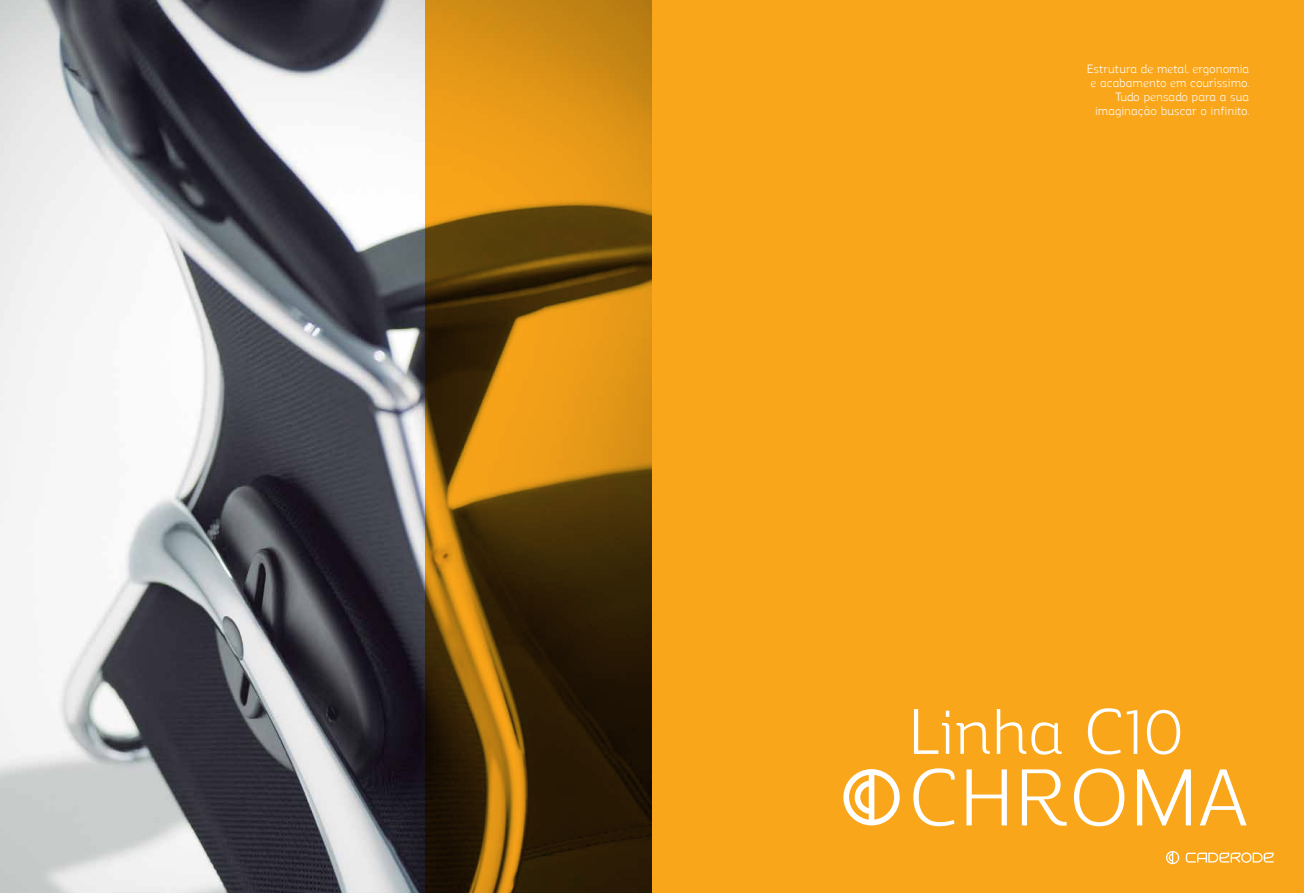
<style>
.page{position:relative;width:1304px;height:893px;background:#fff}
.page>*{position:absolute;margin:0;border:0;box-sizing:border-box;transform-origin:0 0}
.t1{font:80px "Regan Alt";color:#fff}
.t2{font:64px "Regan Alt";color:#fff}
.t3{font:12px/14px "Regan Alt";color:#fff;text-align:right}
</style>
<div class="page">
<img style="left:0;top:0;width:425px;height:893px">
<svg style="left:425px;top:0;width:227px;height:893px;background:#85590e"></svg>
<div style="left:652px;top:0;width:652px;height:893px;background:#faa61a"></div>
<svg style="left:843px;top:769px;width:57px;height:56px"></svg>
<svg style="left:1166px;top:851px;width:108px;height:13px"></svg>
<p class="t3" style="left:1087px;top:61px;width:164px">Estrutura de metal, ergonomia e acabamento em couríssimo.<br>Tudo pensado para a sua imaginação buscar o infinito.</p>
<h2 class="t2" style="left:908px;top:686px;width:278px">Linha C10</h2>
<h1 class="t1" style="left:908px;top:740px;width:342px">CHROMA</h1>
</div>
